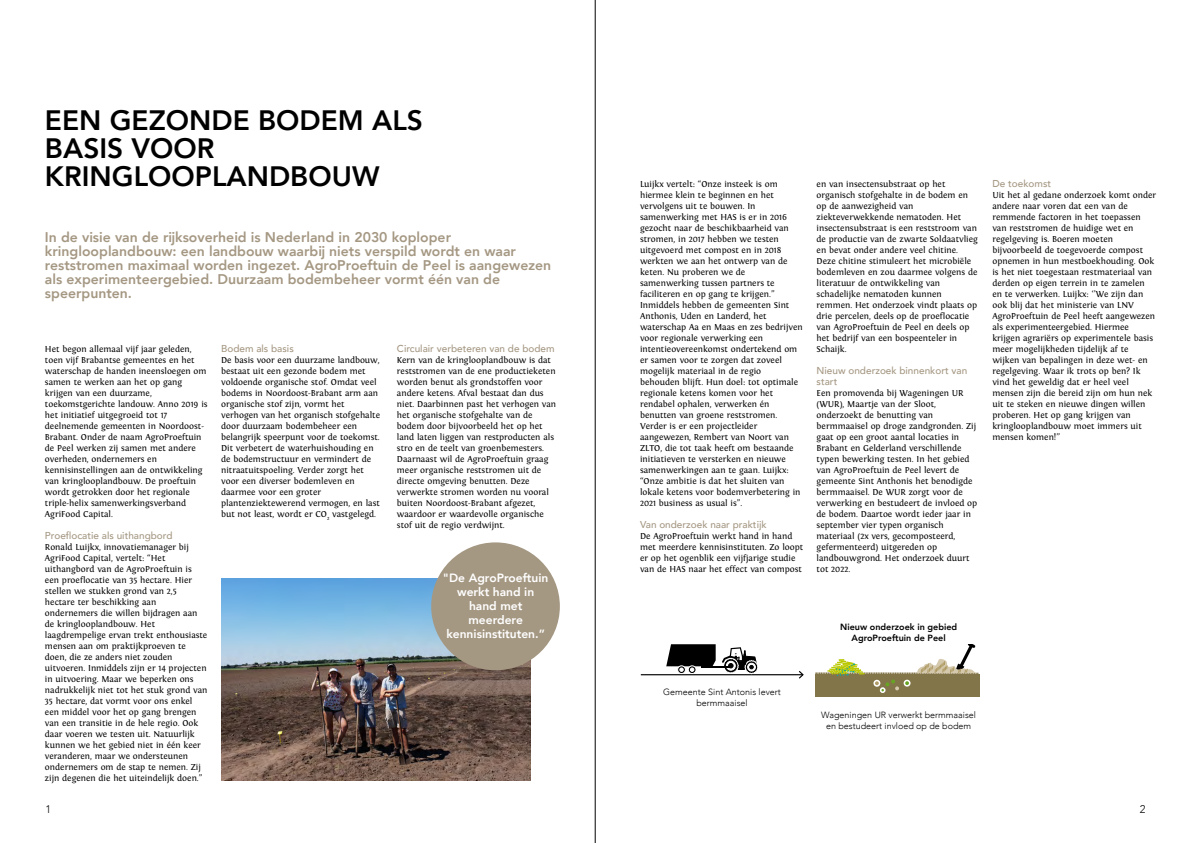
<style>
.page{position:relative;width:1191px;height:843px;background:#fff}
.page>*{position:absolute;margin:0;border:0;box-sizing:border-box;transform-origin:0 0}
.t1{font:800 28px/28px "Avenir";color:#000}
.t2{font:800 14px/14px "Avenir";color:#a59883}
.t3{font:800 12px/14px "Avenir";color:#fff;text-align:center}
.t4{font:300 11px "Avenir";color:#000}
.t5{font:500 10px/11px "Avenir";color:#a59883}
.t6{font:9px/11px "Fontin";color:#000}
.t7{font:300 9px/11px "Avenir";color:#000;text-align:center}
.t8{font:800 9px/11px "Avenir";color:#000;text-align:center}
</style>
<div class="page">
<hr style="left:595px;top:0;width:1px;height:842px;background:#000">
<img style="left:222px;top:578px;width:308px;height:202px">
<div style="left:431px;top:542px;width:129px;height:128px;background:#a59883;border-radius:50%"></div>
<hr style="left:641px;top:674px;width:162px;height:1px;background:#000">
<svg style="left:797px;top:671px;width:7px;height:8px"></svg>
<svg style="left:666px;top:644px;width:92px;height:30px"></svg>
<hr style="left:701px;top:665px;width:29px;height:2px;background:#000">
<div style="left:816px;top:674px;width:163px;height:22px;background:#83754a"></div>
<svg style="left:816px;top:644px;width:162px;height:48px"></svg>
<h1 class="t1" style="left:45px;top:107px;width:379px">EEN GEZONDE BODEM ALS<br>BASIS VOOR<br>KRINGLOOPLANDBOUW</h1>
<p class="t2" style="left:45px;top:230px;width:508px">In de visie van de rĳksoverheid is Nederland in 2030 koploper kringlooplandbouw: een landbouw waarbĳ niets verspild wordt en waar reststromen maximaal worden ingezet. AgroProeftuin de Peel is aangewezen als experimenteergebied. Duurzaam bodembeheer vormt één van de speerpunten.</p>
<p class="t6" style="left:45px;top:344px;width:164px">Het begon allemaal vijf jaar geleden, toen vijf Brabantse gemeentes en het waterschap de handen ineensloegen om samen te werken aan het op gang krijgen van een duurzame, toekomstgerichte landouw. Anno 2019 is het initiatief uitgegroeid tot 17 deelnemende gemeenten in Noordoost-Brabant. Onder de naam AgroProeftuin de Peel werken zij samen met andere overheden, ondernemers en kennisinstellingen aan de ontwikkeling van kringlooplandbouw. De proeftuin wordt getrokken door het regionale triple-helix samenwerkingsverband AgriFood Capital.</p>
<p class="t5" style="left:45px;top:530px;width:129px">Proeflocatie als uithangbord</p>
<p class="t6" style="left:45px;top:542px;width:164px">Ronald Luijkx, innovatiemanager bij AgriFood Capital, vertelt: “Het uithangbord van de AgroProeftuin is een proeflocatie van 35 hectare. Hier stellen we stukken grond van 2,5 hectare ter beschikking aan ondernemers die willen bijdragen aan de kringlooplandbouw. Het laagdrempelige ervan trekt enthousiaste mensen aan om praktijkproeven te doen, die ze anders niet zouden uitvoeren. Inmiddels zijn er 14 projecten in uitvoering. Maar we beperken ons nadrukkelijk niet tot het stuk grond van 35 hectare, dat vormt voor ons enkel een middel voor het op gang brengen van een transitie in de hele regio. Ook daar voeren we testen uit. Natuurlijk kunnen we het gebied niet in één keer veranderen, maar we ondersteunen ondernemers om de stap te nemen. Zij zijn degenen die het uiteindelijk doen.”</p>
<p class="t5" style="left:221px;top:343px;width:74px">Bodem als basis</p>
<p class="t6" style="left:221px;top:355px;width:160px">De basis voor een duurzame landbouw, bestaat uit een gezonde bodem met voldoende organische stof. Omdat veel bodems in Noordoost-Brabant arm aan organische stof zijn, vormt het verhogen van het organisch stofgehalte door duurzaam bodembeheer een belangrijk speerpunt voor de toekomst.<br>Dit verbetert de waterhuishouding en de bodemstructuur en vermindert de nitraatuitspoeling. Verder zorgt het voor een diverser bodemleven en daarmee voor een groter plantenziektewerend vermogen, en last but not least, wordt er CO<sub>2</sub> vastgelegd.</p>
<p class="t5" style="left:397px;top:343px;width:159px">Circulair verbeteren van de bodem</p>
<p class="t6" style="left:397px;top:355px;width:161px">Kern van de kringlooplandbouw is dat reststromen van de ene productieketen worden benut als grondstoffen voor andere ketens. Afval bestaat dan dus niet. Daarbinnen past het verhogen van het organische stofgehalte van de bodem door bijvoorbeeld het op het land laten liggen van restproducten als stro en de teelt van groenbemesters.<br>Daarnaast wil de AgroProeftuin graag meer organische reststromen uit de directe omgeving benutten. Deze verwerkte stromen worden nu vooral buiten Noordoost-Brabant afgezet, waardoor er waardevolle organische stof uit de regio verdwijnt.</p>
<h3 class="t3" style="left:443px;top:570px;width:107px">"De AgroProeftuin werkt hand in hand met meerdere kennisinstituten.”</h3>
<p class="t6" style="left:640px;top:179px;width:164px">Luijkx vertelt: “Onze insteek is om hiermee klein te beginnen en het vervolgens uit te bouwen. In samenwerking met HAS is er in 2016 gezocht naar de beschikbaarheid van stromen, in 2017 hebben we testen uitgevoerd met compost en in 2018 werkten we aan het ontwerp van de keten. Nu proberen we de samenwerking tussen partners te faciliteren en op gang te krijgen.” Inmiddels hebben de gemeenten Sint Anthonis, Uden en Landerd, het waterschap Aa en Maas en zes bedrijven voor regionale verwerking een intentieovereenkomst ondertekend om er samen voor te zorgen dat zoveel mogelijk materiaal in de regio behouden blijft. Hun doel: tot optimale regionale ketens komen voor het rendabel ophalen, verwerken én benutten van groene reststromen.<br>Verder is er een projectleider aangewezen, Rembert van Noort van ZLTO, die tot taak heeft om bestaande initiatieven te versterken en nieuwe samenwerkingen aan te gaan. Luijkx: “Onze ambitie is dat het sluiten van lokale ketens voor bodemverbetering in 2021 business as usual is”.</p>
<p class="t5" style="left:640px;top:519px;width:128px">Van onderzoek naar praktĳk</p>
<p class="t6" style="left:640px;top:531px;width:165px">De AgroProeftuin werkt hand in hand met meerdere kennisinstituten. Zo loopt er op het ogenblik een vijfjarige studie van de HAS naar het effect van compost</p>
<p class="t6" style="left:816px;top:179px;width:163px">en van insectensubstraat op het organisch stofgehalte in de bodem en op de aanwezigheid van ziekteverwekkende nematoden. Het insectensubstraat is een reststroom van de productie van de zwarte Soldaatvlieg en bevat onder andere veel chitine.<br>Deze chitine stimuleert het microbiële bodemleven en zou daarmee volgens de literatuur de ontwikkeling van schadelijke nematoden kunnen remmen. Het onderzoek vindt plaats op drie percelen, deels op de proeflocatie van AgroProeftuin de Peel en deels op het bedrijf van een bospeenteler in Schaijk.</p>
<p class="t5" style="left:816px;top:365px;width:152px">Nieuw onderzoek binnenkort van start</p>
<p class="t6" style="left:816px;top:388px;width:162px">Een promovenda bij Wageningen UR (WUR), Maartje van der Sloot, onderzoekt de benutting van bermmaaisel op droge zandgronden. Zij gaat op een groot aantal locaties in Brabant en Gelderland verschillende typen bewerking testen. In het gebied van AgroProeftuin de Peel levert de gemeente Sint Anthonis het benodigde bermmaaisel. De WUR zorgt voor de verwerking en bestudeert de invloed op de bodem. Daartoe wordt ieder jaar in september vier typen organisch materiaal (2x vers, gecomposteerd, gefermenteerd) uitgereden op landbouwgrond. Het onderzoek duurt tot 2022.</p>
<p class="t5" style="left:992px;top:178px;width:60px">De toekomst</p>
<p class="t6" style="left:992px;top:190px;width:165px">Uit het al gedane onderzoek komt onder andere naar voren dat een van de remmende factoren in het toepassen van reststromen de huidige wet en regelgeving is. Boeren moeten bijvoorbeeld de toegevoerde compost opnemen in hun mestboekhouding. Ook is het niet toegestaan restmateriaal van derden op eigen terrein in te zamelen en te verwerken. Luijkx: ‘’We zijn dan ook blij dat het ministerie van LNV AgroProeftuin de Peel heeft aangewezen als experimenteergebied. Hiermee krijgen agrariërs op experimentele basis meer mogelijkheden tijdelijk af te wijken van bepalingen in deze wet- en regelgeving. Waar ik trots op ben? Ik vind het geweldig dat er heel veel mensen zijn die bereid zijn om hun nek uit te steken en nieuwe dingen willen proberen. Het op gang krijgen van kringlooplandbouw moet immers uit mensen komen!’’</p>
<p class="t7" style="left:663px;top:685px;width:119px">Gemeente Sint Antonis levert bermmaaisel</p>
<p class="t8" style="left:840px;top:621px;width:118px">Nieuw onderzoek in gebied<br>AgroProeftuin de Peel</p>
<p class="t7" style="left:821px;top:709px;width:156px">Wageningen UR verwerkt bermmaaisel en bestudeert invloed op de bodem</p>
<p class="t4" style="left:45px;top:801px;width:7px">1</p>
<p class="t4" style="left:1139px;top:801px;width:7px">2</p>
</div>
